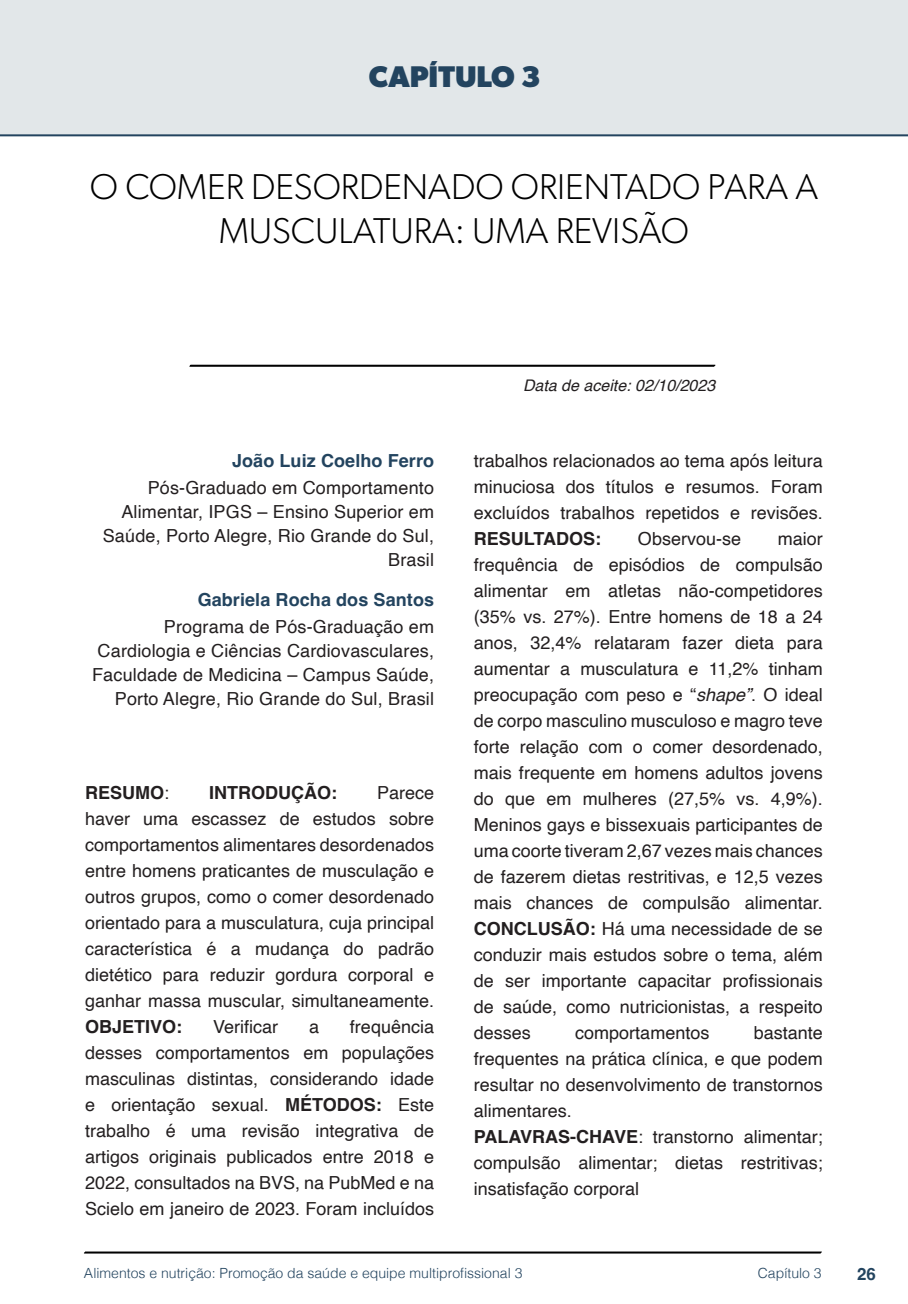
<style>
.page{position:relative;width:908px;height:1304px;background:#fff}
.page>*{position:absolute;margin:0;border:0;box-sizing:border-box;transform-origin:0 0}
.t1{font:300 36px/44px "Gibson";color:#000;text-align:center}
.t2{font:700 30px "Gibson";color:#23445f}
.t3{font:18px/26px "Helvetica";color:#231f20;text-align:justify}
.t4{font:700 18px "Helvetica";letter-spacing:.005em;color:#23445f}
.t5{font:700 18px "Helvetica";color:#231f20}
.t6{font:700 16.8px "Helvetica";color:#23445f}
.t7{font:italic 16px "Helvetica";color:#231f20}
.t8{font:300 14px "Helvetica";color:#23445f}
.s1{font-weight:400}
.s2{font-weight:700}
.s3{font-style:italic}
</style>
<div class="page">
<svg style="left:84px;top:1251px;width:737px;height:3px;background:#515151"></svg>
<svg style="left:189px;top:364px;width:526px;height:3px;background:#4f4f4f"></svg>
<div style="left:0;top:0;width:907px;height:136px;background:#e2e7e9"></div>
<div style="left:44px;top:72px;width:68px;height:61px;background:#e2e7e9"></div>
<h2 class="t2" style="left:369px;top:58px;width:173px">CAPÍTULO 3</h2>
<h1 class="t1" style="left:90px;top:164px;width:729px">O COMER DESORDENADO ORIENTADO PARA A<br>MUSCULATURA: UMA REVISÃO</h1>
<p class="t4" style="left:232px;top:450px;width:203px">João Luiz Coelho Ferro</p>
<p class="t3" style="left:103px;top:477px;width:333px;line-height:24px;text-align:right">Pós-Graduado em Comportamento<br>Alimentar, IPGS – Ensino Superior em<br>Saúde, Porto Alegre, Rio Grande do Sul,<br>Brasil</p>
<p class="t4" style="left:197px;top:588px;width:238px">Gabriela Rocha dos Santos</p>
<p class="t3" style="left:92px;top:615px;width:343px;line-height:24px;text-align:right">Programa de Pós-Graduação em Cardiologia e Ciências Cardiovasculares, Faculdade de Medicina – Campus Saúde, Porto Alegre, Rio Grande do Sul, Brasil</p>
<p class="t5" style="left:85px;top:782px;width:86px">RESUMO<span class="s1">:</span></p>
<p class="t5" style="left:209px;top:782px;width:129px">INTRODUÇÃO:</p>
<p class="t3" style="left:85px;top:780px;width:350px;text-indent:292px">Parece haver uma escassez de estudos sobre comportamentos alimentares desordenados entre homens praticantes de musculação e outros grupos, como o comer desordenado orientado para a musculatura, cuja principal característica é a mudança do padrão dietético para reduzir gordura corporal e ganhar massa muscular, simultaneamente.</p>
<p class="t5" style="left:85px;top:1016px;width:99px">OBJETIVO:</p>
<p class="t3" style="left:213px;top:1014px;width:67px">Verificar</p>
<p class="t3" style="left:309px;top:1014px;width:12px">a</p>
<p class="t3" style="left:85px;top:1014px;width:350px;text-indent:265px">frequência desses comportamentos em populações masculinas distintas, considerando idade e orientação sexual. <span class="s2">MÉTODOS:</span> Este trabalho é uma revisão integrativa de artigos originais publicados entre 2018 e 2022, consultados na BVS, na PubMed e na Scielo em janeiro de 2023. Foram incluídos</p>
<p class="t7" style="left:523px;top:373px;width:194px">Data de aceite: 02/10/2023</p>
<p class="t3" style="left:473px;top:448px;width:350px">trabalhos relacionados ao tema após leitura minuciosa dos títulos e resumos. Foram excluídos trabalhos repetidos e revisões.</p>
<p class="t5" style="left:473px;top:528px;width:129px">RESULTADOS:</p>
<p class="t3" style="left:637px;top:526px;width:105px">Observou-se</p>
<p class="t3" style="left:473px;top:526px;width:350px;text-indent:304px">maior frequência de episódios de compulsão alimentar em atletas não-competidores (35% vs. 27%). Entre homens de 18 a 24 anos, 32,4% relataram fazer dieta para aumentar a musculatura e 11,2% tinham preocupação com peso e “<span class="s3">shape”</span>. O ideal de corpo masculino musculoso e magro teve forte relação com o comer desordenado, mais frequente em homens adultos jovens do que em mulheres (27,5% vs. 4,9%).<br>Meninos gays e bissexuais participantes de uma coorte tiveram 2,67 vezes mais chances de fazerem dietas restritivas, e 12,5 vezes mais chances de compulsão alimentar.<br><span class="s2">CONCLUSÃO:</span> Há uma necessidade de se conduzir mais estudos sobre o tema, além de ser importante capacitar profissionais de saúde, como nutricionistas, a respeito desses</p>
<p class="t3" style="left:473px;top:1020px;width:350px;text-align:left;text-indent:280px">bastante frequentes na prática clínica, e que podem resultar no desenvolvimento de transtornos alimentares.<br><span class="s2">PALAVRAS-CHAVE</span>: transtorno alimentar; compulsão alimentar; dietas restritivas; insatisfação corporal</p>
<p class="t3" style="left:575px;top:1020px;width:136px">comportamentos</p>
<p class="t8" style="left:84px;top:1261px;width:440px">Alimentos e nutrição: Promoção da saúde e equipe multiprofissional 3</p>
<p class="t8" style="left:757px;top:1261px;width:65px">Capítulo 3</p>
<p class="t6" style="left:856px;top:1264px;width:20px">26</p>
</div>
